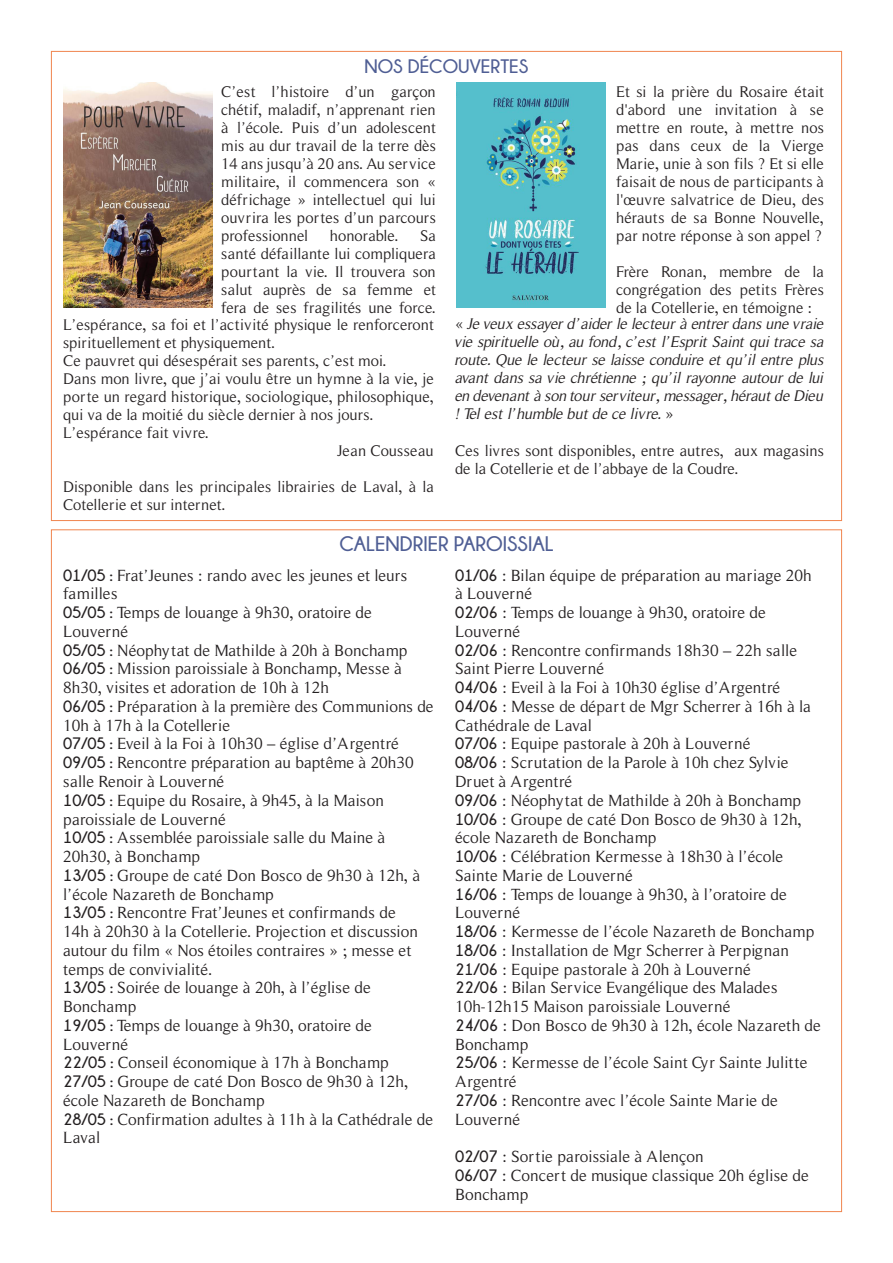
<style>
.page{position:relative;width:893px;height:1263px;background:#fff}
.page>*{position:absolute;margin:0;border:0;box-sizing:border-box;transform-origin:0 0}
.t1{font:700 21px "Champagne&Limousines";color:#4f5e94}
.t2{font:700 19.5px "Champagne&Limousines";color:#4f5e94}
.t3{font:16.5px/18.8px "Roman Serif";color:#231f20}
.t4{font:15.75px/18px "Roman Serif";color:#231f20;text-align:justify}
.t5{font:italic 15.75px/18px "Roman Serif";color:#231f20;text-align:justify}
.t6{font:15.75px "Roman Serif";letter-spacing:.02em;color:#231f20}
.s1{font-style:normal}
.s2{font-family:"Champagne&Limousines";font-weight:700}
</style>
<div class="page">
<img style="left:63px;top:82px;width:150px;height:225px">
<img style="left:456px;top:82px;width:150px;height:225px">
<p class="t2" style="left:364px;top:56px;width:165px">NOS DÉCOUVERTES</p>
<p class="t4" style="left:221px;top:82px;width:216px">C’est l’histoire d’un garçon chétif, maladif, n’apprenant rien à l’école. Puis d’un adolescent mis au dur travail de la terre dès 14 ans jusqu’à 20 ans. Au service militaire, il commencera son « défrichage » intellectuel qui lui ouvrira les portes d’un parcours professionnel</p>
<p class="t4" style="left:616px;top:82px;width:209px">Et si la prière du Rosaire était d'abord une invitation à se mettre en route, à mettre nos pas dans ceux de la Vierge Marie, unie à son fils ? Et si elle faisait de nous de participants à l'œuvre salvatrice de Dieu, des hérauts de sa Bonne Nouvelle, par notre réponse à son appel ?</p>
<p class="t4" style="left:616px;top:262px;width:209px">Frère Ronan, membre de la congrégation des petits Frères de la Cotellerie, en témoigne :</p>
<p class="t5" style="left:455px;top:315px;width:370px"><span class="s1">«</span> Je veux essayer d’aider le lecteur à entrer dans une vraie vie spirituelle où, au fond, c’est l’Esprit Saint qui trace sa route. Que le lecteur se laisse conduire et qu’il entre plus avant dans sa vie chrétienne ; qu’il rayonne autour de lui en devenant à son tour serviteur, messager, héraut de Dieu ! Tel est l’humble but de ce livre. <span class="s1">»</span></p>
<p class="t4" style="left:455px;top:441px;width:370px">Ces livres sont disponibles, entre autres, aux magasins de la Cotellerie et de l’abbaye de la Coudre.</p>
<p class="t4" style="left:330px;top:226px;width:70px">honorable.</p>
<p class="t4" style="left:420px;top:226px;width:17px">Sa</p>
<p class="t4" style="left:221px;top:244px;width:216px">santé défaillante lui compliquera</p>
<p class="t4" style="left:221px;top:262px;width:216px">pourtant la vie. Il trouvera son</p>
<p class="t4" style="left:221px;top:280px;width:216px">salut auprès de sa femme et</p>
<p class="t4" style="left:221px;top:298px;width:216px">fera de ses fragilités une force.</p>
<p class="t4" style="left:63px;top:316px;width:372px">L’espérance, sa foi et l’activité physique le renforceront</p>
<p class="t4" style="left:63px;top:334px;width:213px">spirituellement et physiquement.</p>
<p class="t4" style="left:63px;top:352px;width:325px">Ce pauvret qui désespérait ses parents, c’est moi.</p>
<p class="t4" style="left:63px;top:370px;width:372px">Dans mon livre, que j’ai voulu être un hymne à la vie, je porte un regard historique, sociologique, philosophique, qui va de la moitié du siècle dernier à nos jours.</p>
<p class="t6" style="left:63px;top:424px;width:147px">L’espérance fait vivre.</p>
<p class="t4" style="left:337px;top:442px;width:98px">Jean Cousseau</p>
<p class="t4" style="left:63px;top:478px;width:372px">Disponible dans les principales librairies de Laval, à la<br>Cotellerie et sur internet.</p>
<p class="t1" style="left:339px;top:532px;width:216px">CALENDRIER PAROISSIAL</p>
<p class="t3" style="left:63px;top:566px;width:346px"><span class="s2">01/05 :</span> Frat’Jeunes : rando avec les jeunes et leurs familles</p>
<p class="t3" style="left:63px;top:603px;width:310px"><span class="s2">05/05 :</span> Temps de louange à 9h30, oratoire de<br>Louverné</p>
<p class="t3" style="left:63px;top:641px;width:346px"><span class="s2">05/05 :</span> Néophytat de Mathilde à 20h à Bonchamp</p>
<p class="t3" style="left:63px;top:659px;width:340px"><span class="s2">06/05 :</span> Mission paroissiale à Bonchamp, Messe à<br>8h30, visites et adoration de 10h à 12h</p>
<p class="t3" style="left:63px;top:697px;width:372px"><span class="s2">06/05 :</span> Préparation à la première des Communions de<br>10h à 17h à la Cotellerie</p>
<p class="t3" style="left:63px;top:734px;width:337px"><span class="s2">07/05 :</span> Eveil à la Foi à 10h30 – église d’Argentré</p>
<p class="t3" style="left:63px;top:753px;width:352px"><span class="s2">09/05 :</span> Rencontre préparation au baptême à 20h30 salle Renoir à Louverné</p>
<p class="t3" style="left:63px;top:791px;width:322px"><span class="s2">10/05 :</span> Equipe du Rosaire, à 9h45, à la Maison paroissiale de Louverné</p>
<p class="t3" style="left:63px;top:828px;width:324px"><span class="s2">10/05 :</span> Assemblée paroissiale salle du Maine à<br>20h30, à Bonchamp</p>
<p class="t3" style="left:63px;top:866px;width:358px"><span class="s2">13/05 :</span> Groupe de caté Don Bosco de 9h30 à 12h, à l’école Nazareth de Bonchamp</p>
<p class="t3" style="left:63px;top:903px;width:356px"><span class="s2">13/05 :</span> Rencontre Frat’Jeunes et confirmands de 14h à 20h30 à la Cotellerie. Projection et discussion autour du film « Nos étoiles contraires » ; messe et temps de convivialité.</p>
<p class="t3" style="left:63px;top:978px;width:309px"><span class="s2">13/05 :</span> Soirée de louange à 20h, à l’église de<br>Bonchamp</p>
<p class="t3" style="left:63px;top:1016px;width:310px"><span class="s2">19/05 :</span> Temps de louange à 9h30, oratoire de<br>Louverné</p>
<p class="t3" style="left:63px;top:1053px;width:327px"><span class="s2">22/05 :</span> Conseil économique à 17h à Bonchamp</p>
<p class="t3" style="left:63px;top:1072px;width:347px"><span class="s2">27/05 :</span> Groupe de caté Don Bosco de 9h30 à 12h, école Nazareth de Bonchamp</p>
<p class="t3" style="left:63px;top:1109px;width:372px"><span class="s2">28/05 :</span> Confirmation adultes à 11h à la Cathédrale de<br>Laval</p>
<p class="t3" style="left:455px;top:566px;width:358px"><span class="s2">01/06</span> : Bilan équipe de préparation au mariage 20h à Louverné</p>
<p class="t3" style="left:455px;top:603px;width:312px"><span class="s2">02/06</span> : Temps de louange à 9h30, oratoire de<br>Louverné</p>
<p class="t3" style="left:455px;top:641px;width:344px"><span class="s2">02/06</span> : Rencontre confirmands 18h30 – 22h salle<br>Saint Pierre Louverné</p>
<p class="t3" style="left:455px;top:678px;width:327px"><span class="s2">04/06</span> : Eveil à la Foi à 10h30 église d’Argentré</p>
<p class="t3" style="left:455px;top:697px;width:357px"><span class="s2">04/06</span> : Messe de départ de Mgr Scherrer à 16h à la<br>Cathédrale de Laval</p>
<p class="t3" style="left:455px;top:734px;width:297px"><span class="s2">07/06</span> : Equipe pastorale à 20h à Louverné</p>
<p class="t3" style="left:455px;top:753px;width:335px"><span class="s2">08/06</span> : Scrutation de la Parole à 10h chez Sylvie<br>Druet à Argentré</p>
<p class="t3" style="left:455px;top:791px;width:348px"><span class="s2">09/06</span> : Néophytat de Mathilde à 20h à Bonchamp</p>
<p class="t3" style="left:455px;top:809px;width:348px"><span class="s2">10/06</span> : Groupe de caté Don Bosco de 9h30 à 12h, école Nazareth de Bonchamp</p>
<p class="t3" style="left:455px;top:847px;width:330px"><span class="s2">10/06</span> : Célébration Kermesse à 18h30 à l’école<br>Sainte Marie de Louverné</p>
<p class="t3" style="left:455px;top:884px;width:333px"><span class="s2">16/06</span> : Temps de louange à 9h30, à l’oratoire de<br>Louverné</p>
<p class="t3" style="left:455px;top:922px;width:361px"><span class="s2">18/06</span> : Kermesse de l’école Nazareth de Bonchamp</p>
<p class="t3" style="left:455px;top:941px;width:336px"><span class="s2">18/06</span> : Installation de Mgr Scherrer à Perpignan</p>
<p class="t3" style="left:455px;top:959px;width:297px"><span class="s2">21/06</span> : Equipe pastorale à 20h à Louverné</p>
<p class="t3" style="left:455px;top:978px;width:324px"><span class="s2">22/06</span> : Bilan Service Evangélique des Malades<br>10h-12h15 Maison paroissiale Louverné</p>
<p class="t3" style="left:455px;top:1016px;width:367px"><span class="s2">24/06</span> : Don Bosco de 9h30 à 12h, école Nazareth de<br>Bonchamp</p>
<p class="t3" style="left:455px;top:1053px;width:354px"><span class="s2">25/06</span> : Kermesse de l’école Saint Cyr Sainte Julitte<br>Argentré</p>
<p class="t3" style="left:455px;top:1091px;width:324px"><span class="s2">27/06</span> : Rencontre avec l’école Sainte Marie de<br>Louverné</p>
<p class="t3" style="left:455px;top:1147px;width:250px"><span class="s2">02/07</span> : Sortie paroissiale à Alençon</p>
<p class="t3" style="left:455px;top:1166px;width:355px"><span class="s2">06/07</span> : Concert de musique classique 20h église de<br>Bonchamp</p>
</div>
